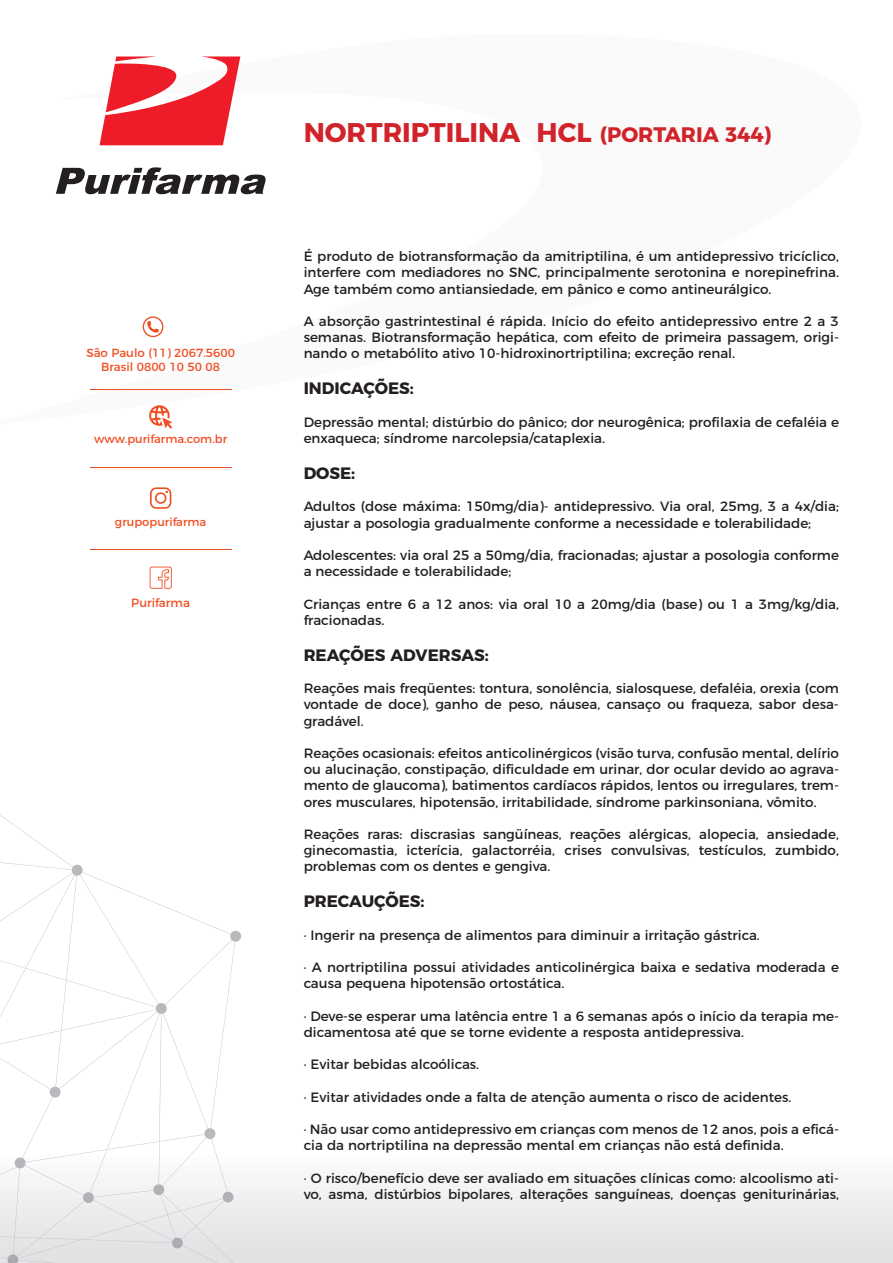
<style>
.page{position:relative;width:893px;height:1263px;background:#fff}
.page>*{position:absolute;margin:0;border:0;box-sizing:border-box;transform-origin:0 0}
.t1{font:700 27px "Montserrat";color:#d1232a}
.t2{font:700 16.5px "Montserrat";color:#231f20}
.t3{font:13.5px/16.2px "Montserrat";color:#231f20}
.t4{font:12px "Montserrat";color:#ef4f23}
.t5{font:11.85px/14.4px "Montserrat";color:#ef4f23;text-align:center}
.t6{font:11.55px "Montserrat";color:#ef4f23}
.s1{font-size:21px}
</style>
<div class="page">
<img style="left:18px;top:1198px;width:144px;height:60px">
<div style="left:93px;top:1200px;width:69px;height:41px;background:#e9eaeb"></div>
<div style="left:25px;top:1168px;width:59px;height:27px;background:#f4f5f5"></div>
<img style="left:90px;top:1168px;width:16px;height:24px">
<img style="left:215px;top:1168px;width:13px;height:24px">
<img style="left:162px;top:1168px;width:32px;height:18px">
<img style="left:160px;top:1195px;width:2px;height:43px">
<img style="left:162px;top:1193px;width:71px;height:70px">
<img style="left:159px;top:1168px;width:1px;height:16px">
<img style="left:13px;top:1175px;width:7px;height:79px">
<img style="left:0;top:1168px;width:26px;height:7px">
<svg style="left:83px;top:1192px;width:11px;height:11px"></svg>
<svg style="left:223px;top:1191px;width:11px;height:11px"></svg>
<svg style="left:0;top:1254px;width:18px;height:9px"></svg>
<svg style="left:0;top:815px;width:241px;height:353px"></svg>
<svg style="left:153px;top:1184px;width:11px;height:11px"></svg>
<svg style="left:172px;top:1237px;width:11px;height:11px"></svg>
<svg style="left:150px;top:487px;width:21px;height:22px"></svg>
<svg style="left:150px;top:567px;width:22px;height:22px"></svg>
<hr style="left:90px;top:389px;width:141px;height:1px;background:#ef4f23">
<hr style="left:90px;top:467px;width:141px;height:1px;background:#ef4f23">
<hr style="left:90px;top:549px;width:141px;height:1px;background:#ef4f23">
<svg style="left:100px;top:56px;width:140px;height:89px"></svg>
<svg style="left:56px;top:167px;width:210px;height:27px"></svg>
<svg style="left:143px;top:316px;width:20px;height:21px"></svg>
<svg style="left:149px;top:405px;width:23px;height:24px"></svg>
<p class="t5" style="left:86px;top:344px;width:150px">São Paulo (11) 2067.5600<br>Brasil 0800 10 50 08</p>
<p class="t6" style="left:94px;top:430px;width:135px">www.purifarma.com.br</p>
<p class="t6" style="left:115px;top:513px;width:93px">grupopurifarma</p>
<p class="t4" style="left:131px;top:593px;width:60px">Purifarma</p>
<h1 class="t1" style="left:304px;top:110px;width:469px">NORTRIPTILINA HCL <span class="s1">(PORTARIA 344)</span></h1>
<p class="t3" style="left:304px;top:247px;width:537px;text-align:justify">É produto de biotransformação da amitriptilina, é um antidepressivo tricíclico, interfere com mediadores no SNC, principalmente serotonina e norepinefrina.<br>Age também como antiansiedade, em pânico e como antineurálgico.</p>
<p class="t3" style="left:304px;top:312px;width:537px;text-align:justify">A absorção gastrintestinal é rápida. Início do efeito antidepressivo entre 2 a 3 semanas. Biotransformação hepática, com efeito de primeira passagem, origi&shy;nando o metabólito ativo 10-hidroxinortriptilina; excreção renal.</p>
<p class="t2" style="left:304px;top:375px;width:112px">INDICAÇÕES:</p>
<p class="t3" style="left:304px;top:413px;width:537px">Depressão mental; distúrbio do pânico; dor neurogênica; profilaxia de cefaléia e enxaqueca; síndrome narcolepsia/cataplexia.</p>
<p class="t2" style="left:304px;top:459px;width:53px">DOSE:</p>
<p class="t3" style="left:304px;top:497px;width:537px">Adultos (dose máxima: 150mg/dia)- antidepressivo. Via oral, 25mg, 3 a 4x/dia; ajustar a posologia gradualmente conforme a necessidade e tolerabilidade;</p>
<p class="t3" style="left:304px;top:546px;width:537px">Adolescentes: via oral 25 a 50mg/dia, fracionadas; ajustar a posologia conforme a necessidade e tolerabilidade;</p>
<p class="t3" style="left:304px;top:594px;width:537px">Crianças entre 6 a 12 anos: via oral 10 a 20mg/dia (base) ou 1 a 3mg/kg/dia, fracionadas.</p>
<p class="t2" style="left:304px;top:641px;width:187px">REAÇÕES ADVERSAS:</p>
<p class="t3" style="left:304px;top:679px;width:537px;text-align:justify">Reações mais freqüentes: tontura, sonolência, sialosquese, defaléia, orexia (com vontade de doce), ganho de peso, náusea, cansaço ou fraqueza, sabor desa&shy;gradável.</p>
<p class="t3" style="left:304px;top:744px;width:537px;text-align:justify">Reações ocasionais: efeitos anticolinérgicos (visão turva, confusão mental, delírio ou alucinação, constipação, dificuldade em urinar, dor ocular devido ao agrava&shy;mento de glaucoma), batimentos cardíacos rápidos, lentos ou irregulares, trem&shy;ores musculares, hipotensão, irritabilidade, síndrome parkinsoniana, vômito.</p>
<p class="t3" style="left:304px;top:825px;width:537px;text-align:justify">Reações raras: discrasias sangüíneas, reações alérgicas, alopecia, ansiedade, ginecomastia, icterícia, galactorréia, crises convulsivas, testículos, zumbido, problemas com os dentes e gengiva.</p>
<p class="t2" style="left:304px;top:888px;width:122px">PRECAUÇÕES:</p>
<p class="t3" style="left:304px;top:926px;width:458px">· Ingerir na presença de alimentos para diminuir a irritação gástrica.</p>
<p class="t3" style="left:304px;top:958px;width:537px">· A nortriptilina possui atividades anticolinérgica baixa e sedativa moderada e causa pequena hipotensão ortostática.</p>
<p class="t3" style="left:304px;top:1007px;width:537px">· Deve-se esperar uma latência entre 1 a 6 semanas após o início da terapia me&shy;dicamentosa até que se torne evidente a resposta antidepressiva.</p>
<p class="t3" style="left:304px;top:1055px;width:177px">· Evitar bebidas alcoólicas.</p>
<p class="t3" style="left:304px;top:1088px;width:489px">· Evitar atividades onde a falta de atenção aumenta o risco de acidentes.</p>
<p class="t3" style="left:304px;top:1120px;width:537px">· Não usar como antidepressivo em crianças com menos de 12 anos, pois a eficá&shy;cia da nortriptilina na depressão mental em crianças não está definida.</p>
<p class="t3" style="left:304px;top:1169px;width:537px">· O risco/benefício deve ser avaliado em situações clínicas como: alcoolismo ati&shy;vo, asma, distúrbios bipolares, alterações sanguíneas, doenças geniturinárias,</p>
</div>
